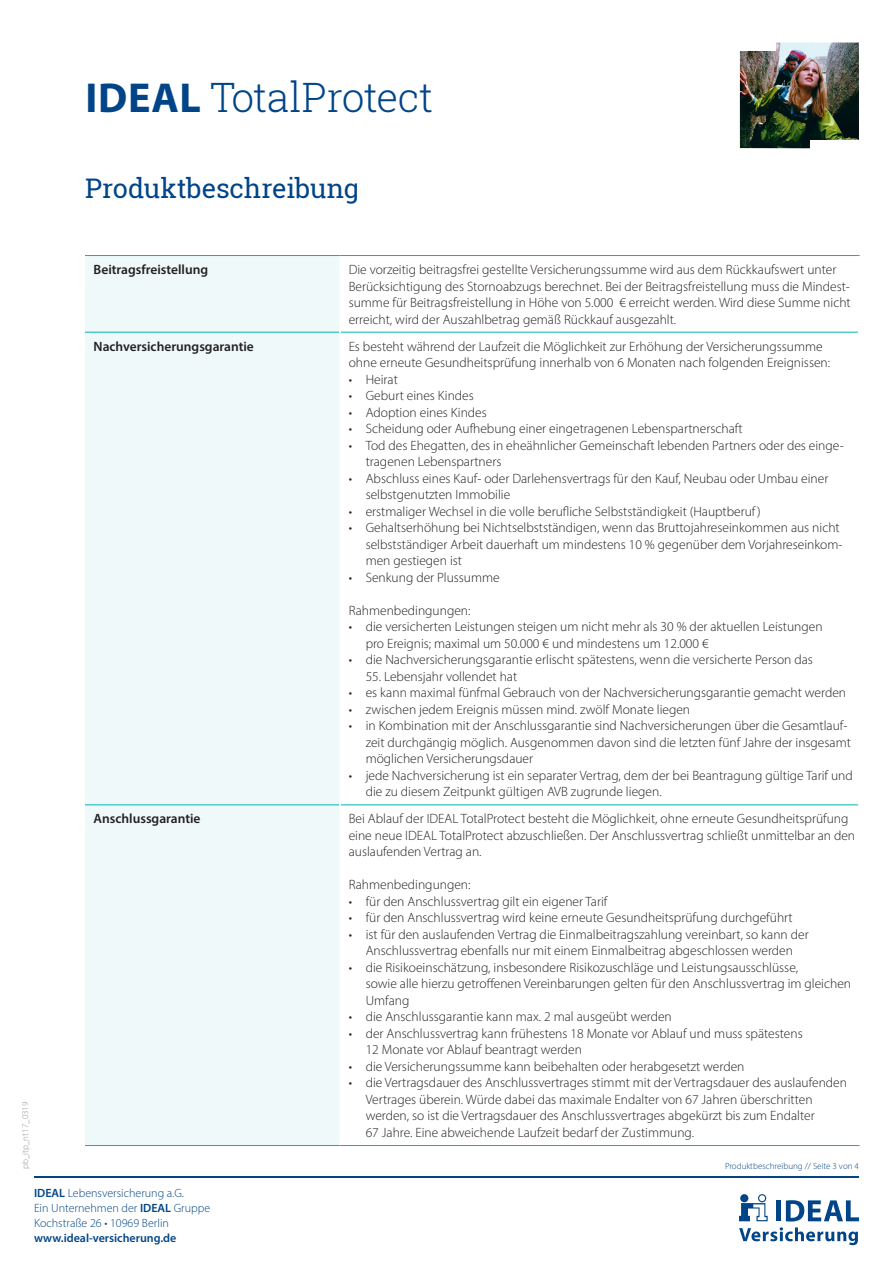
<style>
.page{position:relative;width:893px;height:1263px;background:#fff}
.page>*{position:absolute;margin:0;border:0;box-sizing:border-box;transform-origin:0 0}
.t1{font:300 40.5px "Roboto Slab";letter-spacing:-.015em;color:#014588}
.t2{font:27px "Roboto Slab";letter-spacing:-.01em;color:#014588}
.t3{font:300 13.5px/16.5px "Myriad Pro";color:#231f20}
.t4{font:600 13.5px "Myriad Pro";color:#231f20}
.t5{font:300 12px/15px "Myriad Pro";color:#014588}
.t6{font:600 12px "Myriad Pro";color:#014588}
.t7{font:300 9px "Myriad Pro";color:#014588}
.t8{font:300 9px "Myriad Pro";letter-spacing:.005em;color:#939598}
.s1{font-family:"Myriad Pro";font-weight:700;font-size:42px}
.s2{font-weight:600}
</style>
<div class="page">
<img style="left:740px;top:43px;width:119px;height:105px">
<div style="left:810px;top:141px;width:83px;height:21px;background:#fff"></div>
<div style="left:693px;top:30px;width:83px;height:21px;background:#fff"></div>
<svg style="left:739px;top:1194px;width:29px;height:27px"></svg>
<div style="left:776px;top:1200px;width:5px;height:21px;background:#014588"></div>
<svg style="left:786px;top:1200px;width:73px;height:21px"></svg>
<svg style="left:739px;top:1227px;width:119px;height:18px"></svg>
<hr style="left:34px;top:1177px;width:825px;height:1px;background:#014588">
<div style="left:85px;top:256px;width:254px;height:889px;background:#eff9fa"></div>
<hr style="left:85px;top:255px;width:255px;height:1px;background:#00b4bb">
<hr style="left:340px;top:255px;width:520px;height:1px;background:#00b4bb">
<hr style="left:85px;top:332px;width:254px;height:1px;background:#00b4bb">
<hr style="left:341px;top:332px;width:517px;height:1px;background:#00b4bb">
<hr style="left:85px;top:804px;width:254px;height:1px;background:#00b4bb">
<hr style="left:341px;top:804px;width:517px;height:1px;background:#00b4bb">
<hr style="left:85px;top:1145px;width:255px;height:1px;background:#00b4bb">
<hr style="left:340px;top:1145px;width:520px;height:1px;background:#00b4bb">
<h1 class="t1" style="left:85px;top:70px;width:349px"><span class="s1">IDEAL</span> TotalProtect</h1>
<p class="t8" style="left:20px;top:1169px;width:69px;rotate:-90deg">pb_itp_nt17_0319</p>
<h2 class="t2" style="left:85px;top:170px;width:276px">Produktbeschreibung</h2>
<p class="t4" style="left:94px;top:261px;width:116px">Beitragsfreistellung</p>
<p class="t3" style="left:349px;top:261px;width:504px">Die vorzeitig beitragsfrei gestellte Versicherungssumme wird aus dem Rückkaufswert unter Berücksichtigung des Stornoabzugs berechnet. Bei der Beitragsfreistellung muss die Mindest&shy;summe für Beitragsfreistellung in Höhe von 5.000 € erreicht werden. Wird diese Summe nicht erreicht, wird der Auszahlbetrag gemäß Rückkauf ausgezahlt.</p>
<p class="t4" style="left:94px;top:338px;width:162px">Nachversicherungsgarantie</p>
<p class="t3" style="left:349px;top:338px;width:483px">Es besteht während der Laufzeit die Möglichkeit zur Erhöhung der Versicherungssumme ohne erneute Gesundheitsprüfung innerhalb von 6 Monaten nach folgenden Ereignissen:</p>
<p class="t3" style="left:349px;top:371px;width:51px">• Heirat</p>
<p class="t3" style="left:349px;top:387px;width:127px">• Geburt eines Kindes</p>
<p class="t3" style="left:349px;top:404px;width:140px">• Adoption eines Kindes</p>
<p class="t3" style="left:349px;top:420px;width:395px">• Scheidung oder Aufhebung einer eingetragenen Lebenspartnerschaft</p>
<p class="t3" style="left:366px;top:437px;width:480px;text-indent:-17px">• Tod des Ehegatten, des in eheähnlicher Gemeinschaft lebenden Partners oder des einge&shy;tragenen Lebenspartners</p>
<p class="t3" style="left:366px;top:470px;width:464px;text-indent:-17px">• Abschluss eines Kauf- oder Darlehensvertrags für den Kauf, Neubau oder Umbau einer selbstgenutzten Immobilie</p>
<p class="t3" style="left:349px;top:503px;width:414px">• erstmaliger Wechsel in die volle berufliche Selbstständigkeit (Hauptberuf )</p>
<p class="t3" style="left:366px;top:519px;width:478px;text-indent:-17px">• Gehaltserhöhung bei Nichtselbstständigen, wenn das Bruttojahreseinkommen aus nicht selbstständiger Arbeit dauerhaft um mindestens 10 % gegenüber dem Vorjahreseinkom&shy;men gestiegen ist</p>
<p class="t3" style="left:349px;top:569px;width:153px">• Senkung der Plussumme</p>
<p class="t3" style="left:349px;top:602px;width:123px">Rahmenbedingungen:</p>
<p class="t3" style="left:366px;top:618px;width:458px;text-indent:-17px">• die versicherten Leistungen steigen um nicht mehr als 30 % der aktuellen Leistungen pro Ereignis; maximal um 50.000 € und mindestens um 12.000 €</p>
<p class="t3" style="left:349px;top:651px;width:466px">• die Nachversicherungsgarantie erlischt spätestens, wenn die versicherte Person das</p>
<p class="t3" style="left:366px;top:668px;width:153px">55. Lebensjahr vollendet hat</p>
<p class="t3" style="left:349px;top:684px;width:499px">• es kann maximal fünfmal Gebrauch von der Nachversicherungsgarantie gemacht werden</p>
<p class="t3" style="left:349px;top:701px;width:343px">• zwischen jedem Ereignis müssen mind. zwölf Monate liegen</p>
<p class="t3" style="left:366px;top:717px;width:487px;text-indent:-17px">• in Kombination mit der Anschlussgarantie sind Nachversicherungen über die Gesamtlauf&shy;zeit durchgängig möglich. Ausgenommen davon sind die letzten fünf Jahre der insgesamt möglichen Versicherungsdauer</p>
<p class="t3" style="left:366px;top:767px;width:489px;text-indent:-17px">• jede Nachversicherung ist ein separater Vertrag, dem der bei Beantragung gültige Tarif und die zu diesem Zeitpunkt gültigen AVB zugrunde liegen.</p>
<p class="t4" style="left:94px;top:810px;width:109px">Anschlussgarantie</p>
<p class="t3" style="left:349px;top:810px;width:508px">Bei Ablauf der IDEAL TotalProtect besteht die Möglichkeit, ohne erneute Gesundheitsprüfung eine neue IDEAL TotalProtect abzuschließen. Der Anschlussvertrag schließt unmittelbar an den auslaufenden Vertrag an.</p>
<p class="t3" style="left:349px;top:876px;width:123px">Rahmenbedingungen:</p>
<p class="t3" style="left:349px;top:893px;width:260px">• für den Anschlussvertrag gilt ein eigener Tarif</p>
<p class="t3" style="left:349px;top:909px;width:445px">• für den Anschlussvertrag wird keine erneute Gesundheitsprüfung durchgeführt</p>
<p class="t3" style="left:349px;top:926px;width:461px;text-align:center">• ist für den auslaufenden Vertrag die Einmalbeitragszahlung vereinbart, so kann der<br>Anschlussvertrag ebenfalls nur mit einem Einmalbeitrag abgeschlossen werden</p>
<p class="t3" style="left:366px;top:959px;width:487px;text-indent:-17px">• die Risikoeinschätzung, insbesondere Risikozuschläge und Leistungsausschlüsse,<br>sowie alle hierzu getroffenen Vereinbarungen gelten für den Anschlussvertrag im gleichen<br>Umfang</p>
<p class="t3" style="left:349px;top:1008px;width:325px">• die Anschlussgarantie kann max. 2 mal ausgeübt werden</p>
<p class="t3" style="left:366px;top:1025px;width:438px;text-indent:-17px">• der Anschlussvertrag kann frühestens 18 Monate vor Ablauf und muss spätestens<br>12 Monate vor Ablauf beantragt werden</p>
<p class="t3" style="left:349px;top:1058px;width:397px">• die Versicherungssumme kann beibehalten oder herabgesetzt werden</p>
<p class="t3" style="left:366px;top:1074px;width:483px;text-indent:-17px">• die Vertragsdauer des Anschlussvertrages stimmt mit der Vertragsdauer des auslaufenden Vertrages überein. Würde dabei das maximale Endalter von 67 Jahren überschritten werden, so ist die Vertragsdauer des Anschlussvertrages abgekürzt bis zum Endalter<br>67 Jahre. Eine abweichende Laufzeit bedarf der Zustimmung.</p>
<p class="t7" style="left:725px;top:1161px;width:135px">Produktbeschreibung // Seite 3 von 4</p>
<p class="t5" style="left:34px;top:1185px;width:178px"><span class="s2">IDEAL</span> Lebensversicherung a.G.<br>Ein Unternehmen der <span class="s2">IDEAL</span> Gruppe<br>Kochstraße 26 • 10969 Berlin</p>
<p class="t6" style="left:34px;top:1230px;width:144px">www.ideal-versicherung.de</p>
</div>
